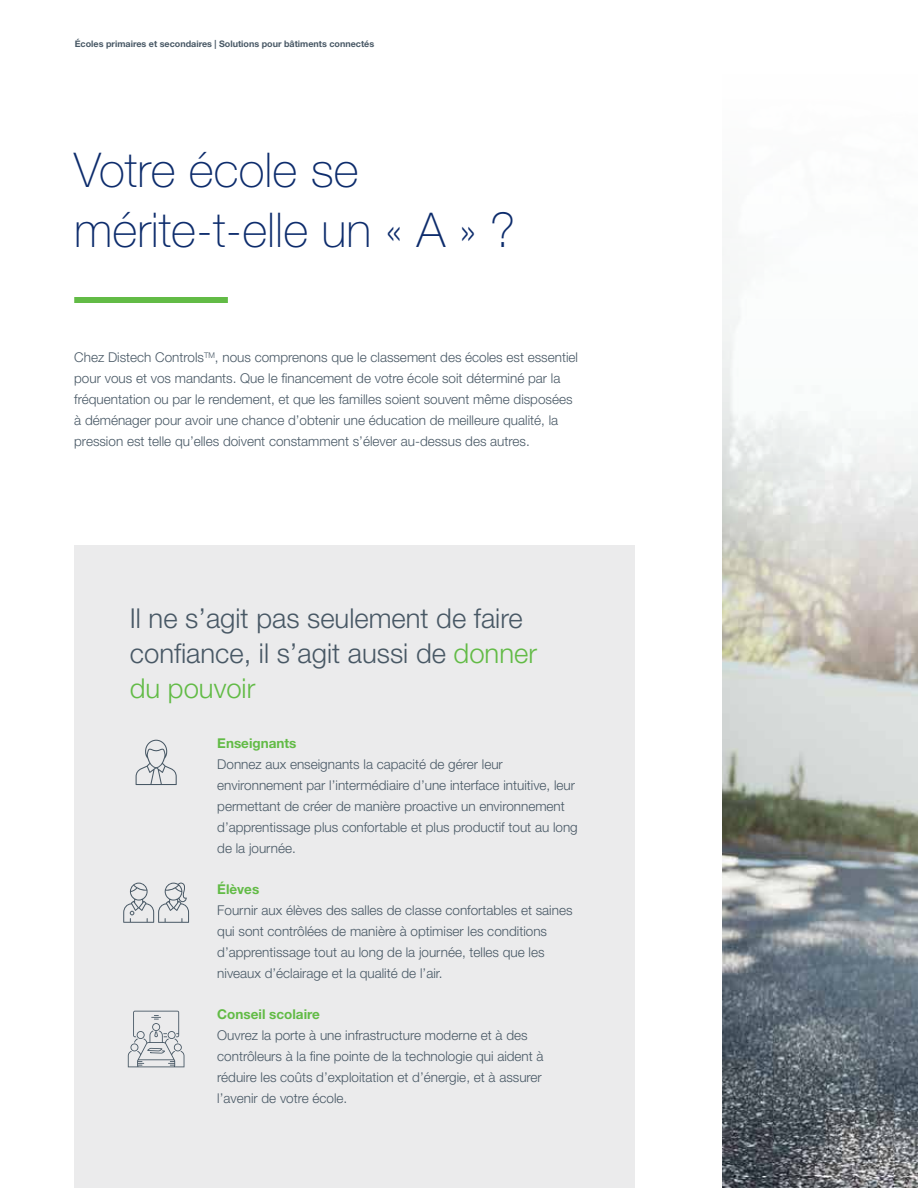
<style>
.page{position:relative;width:918px;height:1188px;background:#fff}
.page>*{position:absolute;margin:0;border:0;box-sizing:border-box;transform-origin:0 0}
.t1{font:100 48px/60px "Helvetica Neue LT Std";color:#0d2c6c}
.t2{font:300 27.45px/35.2px "Helvetica Neue LT Std";color:#485865}
.t3{font:300 13.5px/21px "Helvetica Neue LT Std";color:#485865}
.t4{font:700 13.5px "Helvetica Neue LT Std";color:#62bb46}
.t5{font:700 9px "Helvetica Neue LT Std";color:#485865}
.s1{color:#62bb46}
</style>
<div class="page">
<img style="left:723px;top:247px;width:195px;height:941px">
<div style="left:74px;top:545px;width:560px;height:643px;background:#ebebec"></div>
<div style="left:74px;top:297px;width:154px;height:6px;background:#62bb46"></div>
<svg style="left:128px;top:1011px;width:56px;height:56px"></svg>
<svg style="left:136px;top:740px;width:41px;height:45px"></svg>
<svg style="left:123px;top:883px;width:66px;height:40px"></svg>
<p class="t5" style="left:75px;top:38px;width:301px">Écoles primaires et secondaires | Solutions pour bâtiments connectés</p>
<h1 class="t1" style="left:74px;top:139px;width:443px">Votre école se mérite-t-elle un « A » ?</h1>
<p class="t3" style="left:74px;top:347px;width:505px">Chez Distech Controls<sup>TM</sup>, nous comprenons que le classement des écoles est essentiel pour vous et vos mandants. Que le financement de votre école soit déterminé par la fréquentation ou par le rendement, et que les familles soient souvent même disposées à déménager pour avoir une chance d’obtenir une éducation de meilleure qualité, la pression est telle qu’elles doivent constamment s’élever au-dessus des autres.</p>
<h2 class="t2" style="left:130px;top:600px;width:409px">Il ne s’agit pas seulement de faire confiance, il s’agit aussi de <span class="s1">donner du pouvoir</span></h2>
<p class="t4" style="left:217px;top:734px;width:81px">Enseignants</p>
<p class="t3" style="left:217px;top:753px;width:362px">Donnez aux enseignants la capacité de gérer leur environnement par l’intermédiaire d’une interface intuitive, leur permettant de créer de manière proactive un environnement d’apprentissage plus confortable et plus productif tout au long de la journée.</p>
<p class="t4" style="left:217px;top:881px;width:43px">Élèves</p>
<p class="t3" style="left:217px;top:899px;width:357px">Fournir aux élèves des salles de classe confortables et saines qui sont contrôlées de manière à optimiser les conditions d’apprentissage tout au long de la journée, telles que les niveaux d’éclairage et la qualité de l’air.</p>
<p class="t4" style="left:217px;top:1006px;width:104px">Conseil scolaire</p>
<p class="t3" style="left:217px;top:1025px;width:328px">Ouvrez la porte à une infrastructure moderne et à des contrôleurs à la fine pointe de la technologie qui aident à réduire les coûts d’exploitation et d’énergie, et à assurer l’avenir de votre école.</p>
</div>
